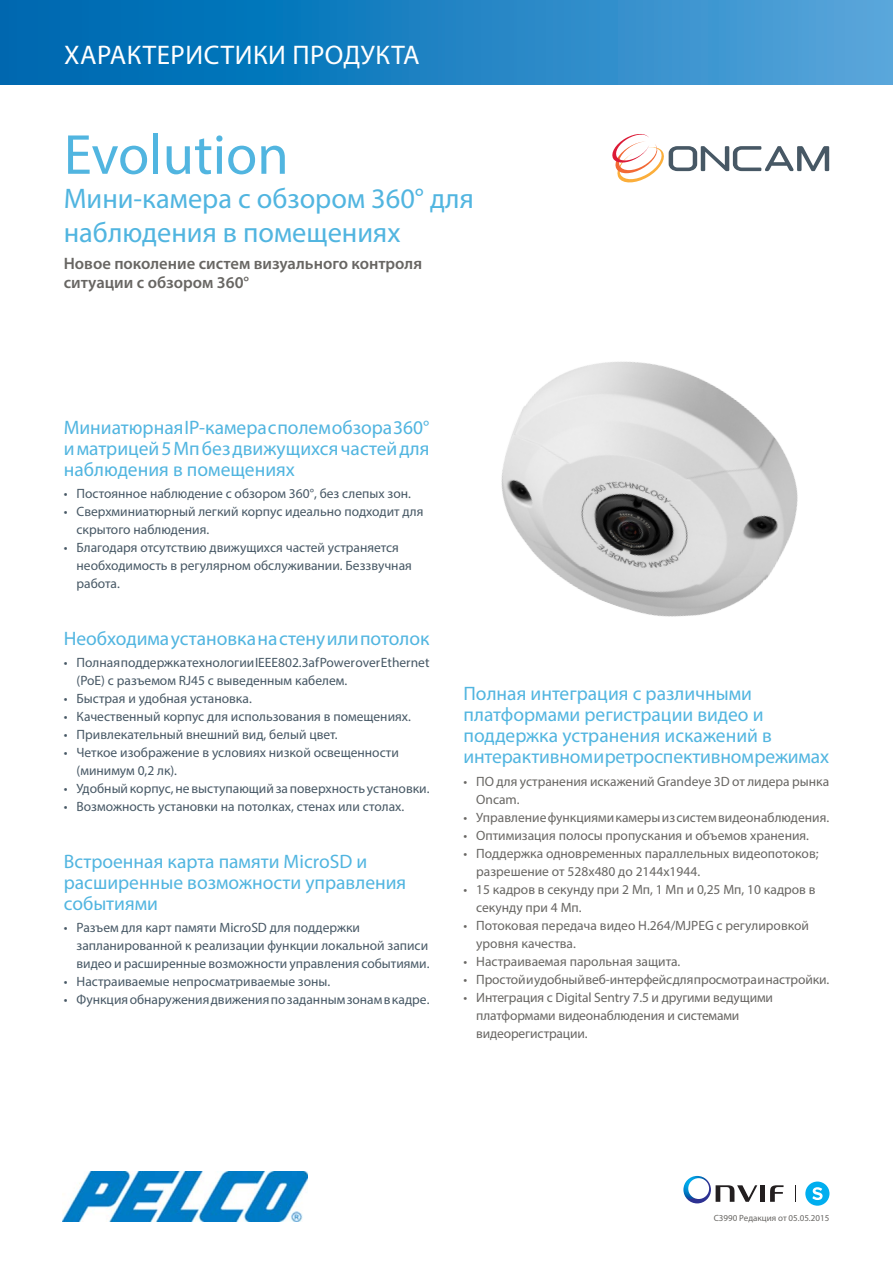
<style>
.page{position:relative;width:893px;height:1263px;background:#fff}
.page>*{position:absolute;margin:0;border:0;box-sizing:border-box;transform-origin:0 0}
.t1{font:56.85px "Myriad Pro";color:#51b5e0}
.t2{font:28.35px/34px "Myriad Pro";color:#51b5e0}
.t3{font:27px "Myriad Pro";letter-spacing:.02em;color:#fff}
.Sub_head{font:19.5px/21px "Myriad Pro";color:#51b5e0}
.t4{font:600 16.5px/20px "Myriad Pro";color:#686663}
.Bulleted_Text{font:13.5px/18px "Myriad Pro";color:#475865}
.Bulleted_Text-2{font:13.5px/18px "Myriad Pro";color:#686663}
.t5{font:9px "Myriad Pro";color:#686663}
</style>
<div class="page">
<div style="left:0;top:0;width:893px;height:84px;background:linear-gradient(to right,#0065ae,#55a4da)"></div>
<hr style="left:760px;top:1185px;width:4px;height:17px;background:#231f20">
<svg style="left:770px;top:1185px;width:13px;height:17px"></svg>
<svg style="left:683px;top:1176px;width:74px;height:27px"></svg>
<svg style="left:795px;top:1185px;width:1px;height:17px"></svg>
<div style="left:805px;top:1181px;width:24px;height:25px;background:#00aeef;border-radius:50%"></div>
<svg style="left:812px;top:1187px;width:10px;height:13px"></svg>
<svg style="left:612px;top:134px;width:217px;height:48px"></svg>
<img style="left:501px;top:361px;width:297px;height:256px">
<img style="left:63px;top:1171px;width:244px;height:51px">
<p class="t3" style="left:64px;top:38px;width:357px">ХАРАКТЕРИСТИКИ ПРОДУКТА</p>
<p class="t1" style="left:64px;top:120px;width:226px">Evolution</p>
<p class="t2" style="left:64px;top:181px;width:412px">Мини-камера с обзором 360° для наблюдения в помещениях</p>
<p class="t4" style="left:64px;top:253px;width:360px">Новое поколение систем визуального контроля ситуации с обзором 360°</p>
<p class="Sub_head" style="left:64px;top:416px;width:367px;text-align:justify">Миниатюрная IP-камера с полем обзора 360° и матрицей 5 Мп без движущихся частей для наблюдения в помещениях</p>
<p class="Bulleted_Text" style="left:64px;top:484px;width:349px">• Постоянное наблюдение с обзором 360°, без слепых зон.</p>
<p class="Bulleted_Text" style="left:77px;top:502px;width:348px;text-indent:-13px">• Сверхминиатюрный легкий корпус идеально подходит для скрытого наблюдения.</p>
<p class="Bulleted_Text" style="left:77px;top:538px;width:337px;text-indent:-13px">• Благодаря отсутствию движущихся частей устраняется необходимость в регулярном обслуживании. Беззвучная работа.</p>
<p class="Sub_head" style="left:64px;top:627px;width:367px">Необходима установка на стену или потолок</p>
<p class="Bulleted_Text" style="left:77px;top:653px;width:354px;text-indent:-13px">• Полная поддержка технологии IEEE802.3af Power over Ethernet (PoE) с разъемом RJ45 с выведенным кабелем.</p>
<p class="Bulleted_Text" style="left:64px;top:689px;width:190px">• Быстрая и удобная установка.</p>
<p class="Bulleted_Text" style="left:64px;top:707px;width:349px">• Качественный корпус для использования в помещениях.</p>
<p class="Bulleted_Text" style="left:64px;top:725px;width:275px">• Привлекательный внешний вид, белый цвет.</p>
<p class="Bulleted_Text" style="left:77px;top:743px;width:324px;text-indent:-13px">• Четкое изображение в условиях низкой освещенности (минимум 0,2 лк).</p>
<p class="Bulleted_Text" style="left:64px;top:779px;width:367px">• Удобный корпус, не выступающий за поверхность установки.</p>
<p class="Bulleted_Text" style="left:64px;top:797px;width:342px">• Возможность установки на потолках, стенах или столах.</p>
<p class="Sub_head" style="left:64px;top:851px;width:344px">Встроенная карта памяти MicroSD и расширенные возможности управления событиями</p>
<p class="Bulleted_Text" style="left:77px;top:918px;width:354px;text-indent:-13px">• Разъем для карт памяти MicroSD для поддержки запланированной к реализации функции локальной записи видео и расширенные возможности управления событиями.</p>
<p class="Bulleted_Text" style="left:64px;top:972px;width:268px">• Настраиваемые непросматриваемые зоны.</p>
<p class="Bulleted_Text" style="left:64px;top:990px;width:367px">• Функция обнаружения движения по заданным зонам в кадре.</p>
<p class="Sub_head" style="left:463px;top:683px;width:367px">Полная интеграция с различными платформами регистрации видео и поддержка устранения искажений в интерактивном и ретроспективном режимах</p>
<p class="Bulleted_Text-2" style="left:476px;top:772px;width:354px;text-indent:-13px">• ПО для устранения искажений Grandeye 3D от лидера рынка<br>Oncam.</p>
<p class="Bulleted_Text-2" style="left:463px;top:808px;width:367px">• Управление функциями камеры из систем видеонаблюдения.</p>
<p class="Bulleted_Text-2" style="left:463px;top:826px;width:347px">• Оптимизация полосы пропускания и объемов хранения.</p>
<p class="Bulleted_Text-2" style="left:476px;top:844px;width:344px;text-indent:-13px">• Поддержка одновременных параллельных видеопотоков; разрешение от 528x480 до 2144x1944.</p>
<p class="Bulleted_Text-2" style="left:476px;top:880px;width:341px;text-indent:-13px">• 15 кадров в секунду при 2 Мп, 1 Мп и 0,25 Мп, 10 кадров в секунду при 4 Мп.</p>
<p class="Bulleted_Text-2" style="left:476px;top:916px;width:334px;text-indent:-13px">• Потоковая передача видео H.264/MJPEG с регулировкой уровня качества.</p>
<p class="Bulleted_Text-2" style="left:463px;top:952px;width:218px">• Настраиваемая парольная защита.</p>
<p class="Bulleted_Text-2" style="left:463px;top:970px;width:367px">• Простой и удобный веб-интерфейс для просмотра и настройки.</p>
<p class="Bulleted_Text-2" style="left:476px;top:988px;width:298px;text-indent:-13px">• Интеграция с Digital Sentry 7.5 и другими ведущими платформами видеонаблюдения и системами видеорегистрации.</p>
<p class="t5" style="left:714px;top:1212px;width:117px">C3990 Редакция от 05.05.2015</p>
</div>
